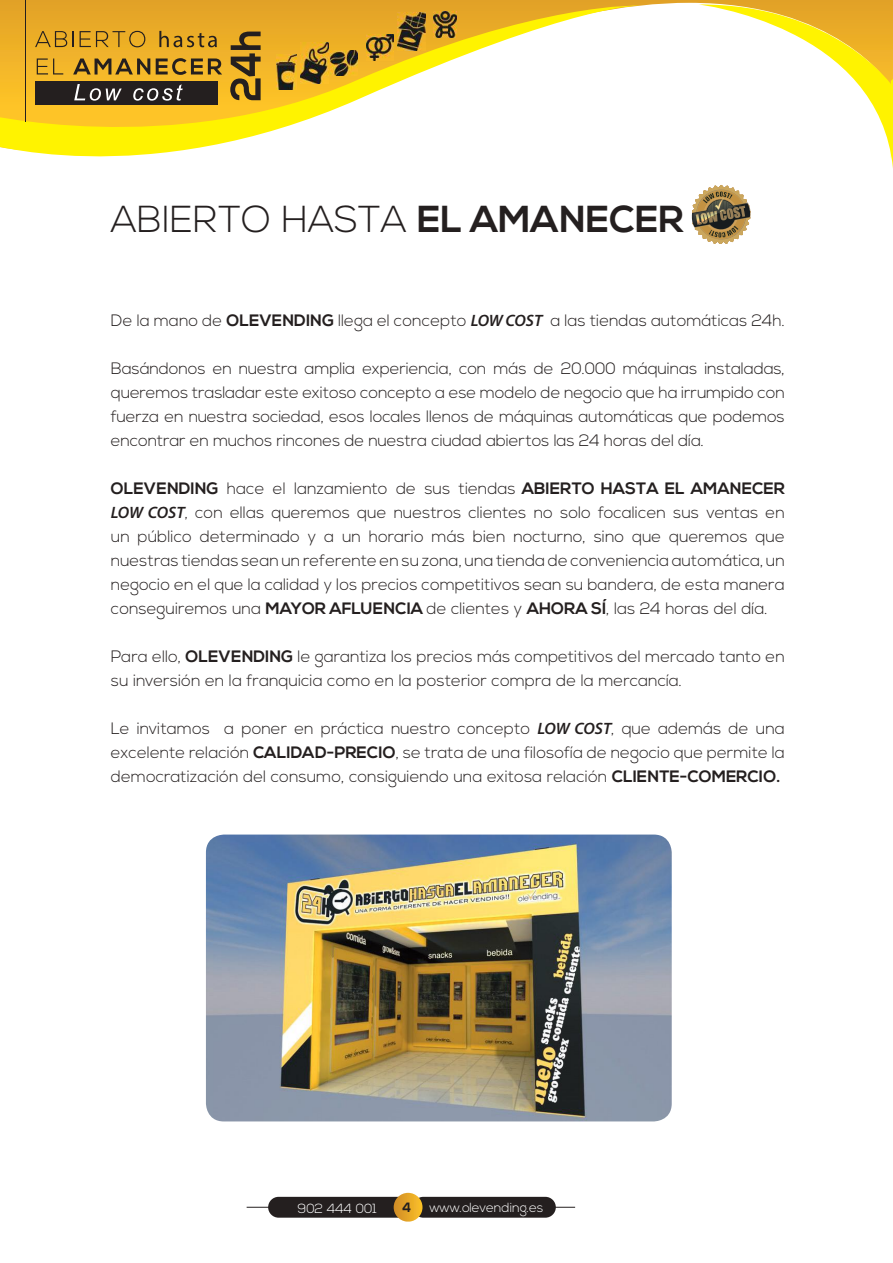
<style>
.page{position:relative;width:893px;height:1263px;background:#fff}
.page>*{position:absolute;margin:0;border:0;box-sizing:border-box;transform-origin:0 0}
.t1{font:300 37.5px "Nexa";color:#241f1f}
.t2{font:300 16.5px/24px "Nexa";color:#241f1f;text-align:justify}
.t3{font:700 13.5px "Nexa";color:#241f1f}
.t4{font:300 13.2px "Nexa";color:#fff}
.s1{font-weight:700}
.s2{font-family:"Myriad Pro";font-weight:600;font-style:italic}
</style>
<div class="page">
<div style="left:413px;top:1197px;width:143px;height:21px;background:#241f1f;border-radius:10px"></div>
<div style="left:268px;top:1197px;width:143px;height:21px;background:#241f1f;border-radius:10px"></div>
<div style="left:394px;top:1193px;width:28px;height:28px;background:linear-gradient(to right,#d08c27,#f9be28);border-radius:14px"></div>
<hr style="left:545px;top:1207px;width:30px;height:1px;background:#241f1f">
<svg style="left:247px;top:1207px;width:21px;height:1px"></svg>
<svg style="left:0;top:0;width:698px;height:6px;background:#e3a839"></svg>
<svg style="left:0;top:2px;width:641px;height:155px"></svg>
<svg style="left:35px;top:31px;width:32px;height:16px"></svg>
<svg style="left:73px;top:31px;width:1px;height:16px"></svg>
<svg style="left:80px;top:31px;width:65px;height:16px"></svg>
<svg style="left:159px;top:31px;width:58px;height:16px"></svg>
<svg style="left:37px;top:59px;width:26px;height:15px"></svg>
<svg style="left:73px;top:58px;width:77px;height:17px"></svg>
<svg style="left:156px;top:58px;width:66px;height:17px"></svg>
<div style="left:35px;top:81px;width:183px;height:24px;background:#241f1f"></div>
<svg style="left:74px;top:84px;width:48px;height:17px"></svg>
<svg style="left:133px;top:84px;width:50px;height:17px"></svg>
<svg style="left:230px;top:32px;width:31px;height:68px;background:#916e23"></svg>
<hr style="left:25px;top:0;width:1px;height:121px;background:#241f1f">
<img style="left:276px;top:54px;width:20px;height:36px">
<img style="left:300px;top:42px;width:28px;height:41px">
<img style="left:398px;top:13px;width:28px;height:37px">
<img style="left:366px;top:34px;width:27px;height:26px">
<img style="left:434px;top:11px;width:23px;height:27px">
<img style="left:331px;top:50px;width:27px;height:26px">
<svg style="left:698px;top:0;width:195px;height:169px"></svg>
<img style="left:206px;top:834px;width:466px;height:287px">
<svg style="left:691px;top:185px;width:60px;height:59px"></svg>
<h1 class="t1" style="left:111px;top:198px;width:574px">ABIERTO HASTA <span class="s1">EL AMANECER</span></h1>
<p class="t2" style="left:111px;top:309px;width:675px">De la mano de <span class="s1">OLEVENDING</span> llega el concepto <span class="s2">LOW COST</span> a las tiendas automáticas 24h.</p>
<p class="t2" style="left:111px;top:357px;width:676px">Basándonos en nuestra amplia experiencia, con más de 20.000 máquinas instaladas, queremos trasladar este exitoso concepto a ese modelo de negocio que ha irrumpido con fuerza en nuestra sociedad, esos locales llenos de máquinas automáticas que podemos encontrar en muchos rincones de nuestra ciudad abiertos las 24 horas del día.</p>
<p class="t2" style="left:111px;top:477px;width:675px"><span class="s1">OLEVENDING</span> hace el lanzamiento de sus tiendas <span class="s1">ABIERTO HASTA EL AMANECER </span><span class="s2">LOW COST</span>, con ellas queremos que nuestros clientes no solo focalicen sus ventas en un público determinado y a un horario más bien nocturno, sino que queremos que nuestras tiendas sean un referente en su zona, una tienda de conveniencia automática, un negocio en el que la calidad y los precios competitivos sean su bandera, de esta manera conseguiremos una <span class="s1">MAYOR AFLUENCIA</span> de clientes y <span class="s1">AHORA SÍ</span>, las 24 horas del día.</p>
<p class="t2" style="left:111px;top:645px;width:675px">Para ello, <span class="s1">OLEVENDING</span> le garantiza los precios más competitivos del mercado tanto en su inversión en la franquicia como en la posterior compra de la mercancía.</p>
<p class="t2" style="left:111px;top:717px;width:675px">Le invitamos a poner en práctica nuestro concepto <span class="s2">LOW COST</span>, que además de una excelente relación <span class="s1">CALIDAD-PRECIO</span>, se trata de una filosofía de negocio que permite la democratización del consumo, consiguiendo una exitosa relación <span class="s1">CLIENTE-COMERCIO.</span></p>
<p class="t4" style="left:298px;top:1201px;width:81px">902 444 001</p>
<p class="t3" style="left:402px;top:1200px;width:11px">4</p>
<p class="t4" style="left:429px;top:1200px;width:116px">www.olevending.es</p>
</div>
